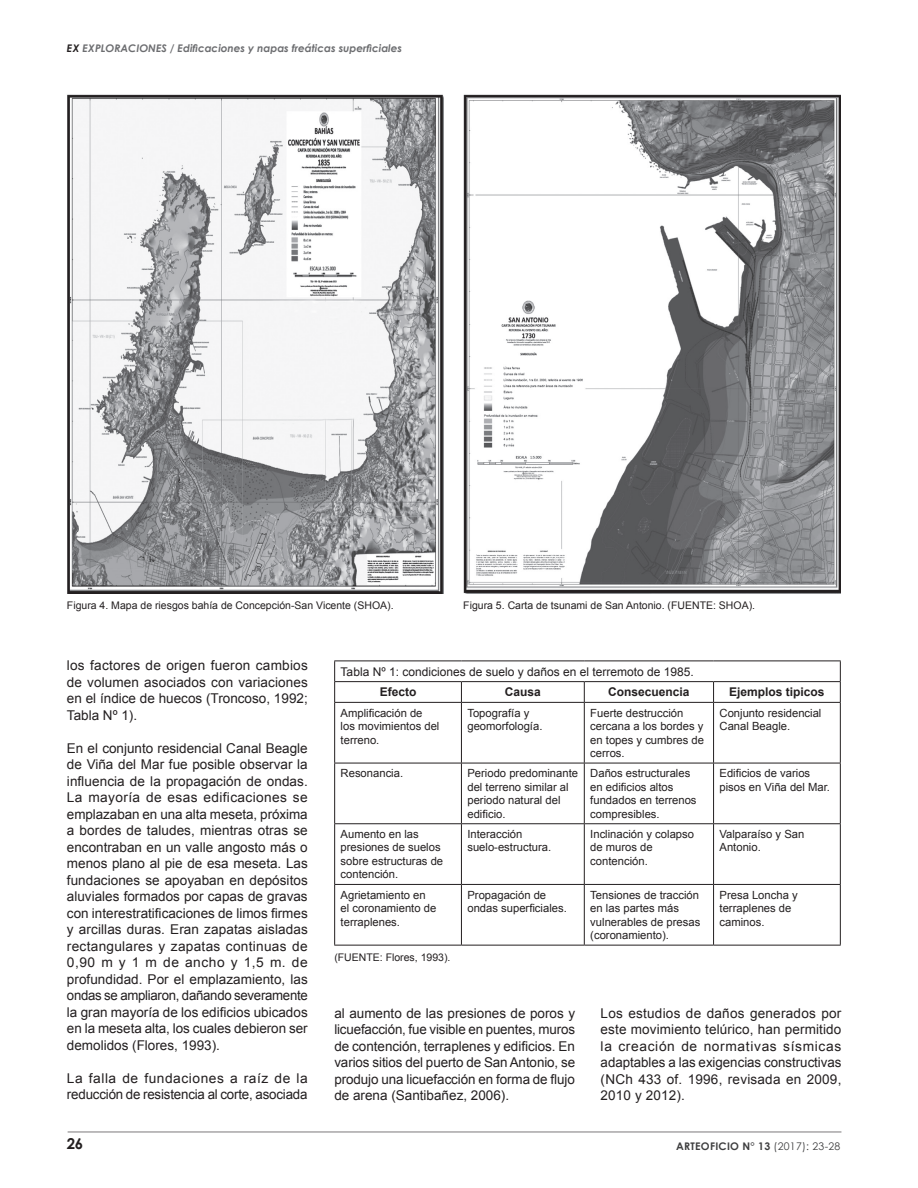
<style>
.page{position:relative;width:918px;height:1188px;background:#fff}
.page>*{position:absolute;margin:0;border:0;box-sizing:border-box;transform-origin:0 0}
.t1{font:700 15px "Century Gothic";color:#231f20}
.contenidos{font:13.5px/16.5px "Arial";color:#231f20;text-align:justify}
.contenidos-2{font:12px "Arial";color:#231f20}
.contenidos-3{font:700 12px "Arial";color:#231f20}
.contenidos-4{font:11.25px/13.5px "Arial";color:#231f20}
.pie_de_foto{font:10.5px "Arial";color:#231f20}
.autor{font:italic 700 10.5px "Century Gothic";color:#6c6d70}
.t2{font:700 10.5px "Century Gothic";letter-spacing:.025em;color:#3e3e3f}
.s1{color:#231f20}
.s2{font-weight:400}
</style>
<div class="page">
<hr style="left:68px;top:1132px;width:773px;height:1px;background:#231f20">
<img style="left:67px;top:94px;width:377px;height:500px">
<img style="left:463px;top:94px;width:378px;height:500px">
<hr style="left:334px;top:661px;width:127px;height:1px;background:#231f20">
<hr style="left:461px;top:661px;width:123px;height:1px;background:#231f20">
<hr style="left:584px;top:661px;width:130px;height:1px;background:#231f20">
<hr style="left:714px;top:661px;width:127px;height:1px;background:#231f20">
<hr style="left:334px;top:681px;width:127px;height:1px;background:#231f20">
<svg style="left:334px;top:661px;width:1px;height:41px"></svg>
<hr style="left:461px;top:681px;width:123px;height:1px;background:#231f20">
<svg style="left:461px;top:682px;width:1px;height:20px"></svg>
<hr style="left:584px;top:681px;width:130px;height:1px;background:#231f20">
<svg style="left:584px;top:682px;width:1px;height:20px"></svg>
<hr style="left:714px;top:681px;width:127px;height:1px;background:#231f20">
<svg style="left:713px;top:682px;width:1px;height:20px"></svg>
<svg style="left:840px;top:661px;width:1px;height:41px"></svg>
<hr style="left:334px;top:702px;width:127px;height:1px;background:#231f20">
<hr style="left:334px;top:703px;width:1px;height:60px;background:#231f20">
<hr style="left:461px;top:702px;width:123px;height:1px;background:#231f20">
<hr style="left:461px;top:703px;width:1px;height:60px;background:#231f20">
<hr style="left:584px;top:702px;width:130px;height:1px;background:#231f20">
<hr style="left:584px;top:703px;width:1px;height:60px;background:#231f20">
<hr style="left:714px;top:702px;width:127px;height:1px;background:#231f20">
<hr style="left:713px;top:703px;width:1px;height:60px;background:#231f20">
<hr style="left:840px;top:703px;width:1px;height:60px;background:#231f20">
<hr style="left:334px;top:763px;width:127px;height:1px;background:#231f20">
<hr style="left:334px;top:763px;width:1px;height:60px;background:#231f20">
<hr style="left:461px;top:763px;width:123px;height:1px;background:#231f20">
<hr style="left:461px;top:763px;width:1px;height:60px;background:#231f20">
<hr style="left:584px;top:763px;width:130px;height:1px;background:#231f20">
<hr style="left:584px;top:763px;width:1px;height:60px;background:#231f20">
<hr style="left:714px;top:763px;width:127px;height:1px;background:#231f20">
<hr style="left:713px;top:763px;width:1px;height:60px;background:#231f20">
<hr style="left:840px;top:763px;width:1px;height:60px;background:#231f20">
<hr style="left:334px;top:823px;width:127px;height:1px;background:#231f20">
<hr style="left:334px;top:824px;width:1px;height:60px;background:#231f20">
<hr style="left:461px;top:823px;width:123px;height:1px;background:#231f20">
<hr style="left:461px;top:824px;width:1px;height:60px;background:#231f20">
<hr style="left:584px;top:823px;width:130px;height:1px;background:#231f20">
<hr style="left:584px;top:824px;width:1px;height:60px;background:#231f20">
<hr style="left:714px;top:823px;width:127px;height:1px;background:#231f20">
<hr style="left:713px;top:824px;width:1px;height:60px;background:#231f20">
<hr style="left:840px;top:824px;width:1px;height:60px;background:#231f20">
<hr style="left:334px;top:884px;width:127px;height:1px;background:#231f20">
<hr style="left:334px;top:885px;width:1px;height:60px;background:#231f20">
<hr style="left:461px;top:884px;width:123px;height:1px;background:#231f20">
<hr style="left:461px;top:885px;width:1px;height:60px;background:#231f20">
<hr style="left:584px;top:884px;width:130px;height:1px;background:#231f20">
<hr style="left:584px;top:885px;width:1px;height:60px;background:#231f20">
<hr style="left:714px;top:884px;width:127px;height:1px;background:#231f20">
<hr style="left:713px;top:885px;width:1px;height:60px;background:#231f20">
<hr style="left:840px;top:885px;width:1px;height:60px;background:#231f20">
<hr style="left:334px;top:945px;width:127px;height:1px;background:#231f20">
<hr style="left:461px;top:945px;width:123px;height:1px;background:#231f20">
<hr style="left:584px;top:945px;width:130px;height:1px;background:#231f20">
<hr style="left:714px;top:945px;width:127px;height:1px;background:#231f20">
<p class="autor" style="left:67px;top:41px;width:337px"><span class="s1">EX</span> EXPLORACIONES / Edificaciones y napas freáticas superficiales</p>
<p class="pie_de_foto" style="left:67px;top:599px;width:328px">Figura 4. Mapa de riesgos bahía de Concepción-San Vicente (SHOA).</p>
<p class="pie_de_foto" style="left:463px;top:599px;width:293px">Figura 5. Carta de tsunami de San Antonio. (FUENTE: SHOA).</p>
<p class="contenidos" style="left:67px;top:658px;width:242px">los factores de origen fueron cambios de volumen asociados con variaciones en el índice de huecos (Troncoso, 1992; Tabla Nº 1).</p>
<p class="contenidos" style="left:67px;top:740px;width:242px">En el conjunto residencial Canal Beagle de Viña del Mar fue posible observar la influencia de la propagación de ondas.<br>La mayoría de esas edificaciones se emplazaban en una alta meseta, próxima a bordes de taludes, mientras otras se encontraban en un valle angosto más o menos plano al pie de esa meseta. Las fundaciones se apoyaban en depósitos aluviales formados por capas de gravas con interestratificaciones de limos firmes y arcillas duras. Eran zapatas aisladas rectangulares y zapatas continuas de 0,90 m y 1 m de ancho y 1,5 m. de profundidad. Por el emplazamiento, las ondas se ampliaron, dañando severamente la gran mayoría de los edificios ubicados en la meseta alta, los cuales debieron ser demolidos (Flores, 1993).</p>
<p class="contenidos" style="left:67px;top:1070px;width:242px">La falla de fundaciones a raíz de la reducción de resistencia al corte, asociada</p>
<p class="t1" style="left:67px;top:1135px;width:18px">26</p>
<p class="contenidos-2" style="left:341px;top:664px;width:355px">Tabla Nº 1: condiciones de suelo y daños en el terremoto de 1985.</p>
<p class="contenidos-3" style="left:380px;top:684px;width:38px">Efecto</p>
<p class="contenidos-3" style="left:505px;top:684px;width:38px">Causa</p>
<p class="contenidos-3" style="left:608px;top:684px;width:83px">Consecuencia</p>
<p class="contenidos-3" style="left:729px;top:684px;width:97px">Ejemplos tipicos</p>
<p class="contenidos-4" style="left:341px;top:706px;width:100px">Amplificación de los movimientos del terreno.</p>
<p class="contenidos-4" style="left:467px;top:706px;width:77px">Topografía y geomorfología.</p>
<p class="contenidos-4" style="left:590px;top:706px;width:115px">Fuerte destrucción cercana a los bordes y en topes y cumbres de cerros.</p>
<p class="contenidos-4" style="left:720px;top:706px;width:103px">Conjunto residencial<br>Canal Beagle.</p>
<p class="contenidos-4" style="left:341px;top:767px;width:64px">Resonancia.</p>
<p class="contenidos-4" style="left:467px;top:767px;width:112px">Periodo predominante del terreno similar al periodo natural del edificio.</p>
<p class="contenidos-4" style="left:590px;top:767px;width:108px">Daños estructurales en edificios altos fundados en terrenos compresibles.</p>
<p class="contenidos-4" style="left:720px;top:767px;width:112px">Edificios de varios pisos en Viña del Mar.</p>
<p class="contenidos-4" style="left:341px;top:827px;width:104px">Aumento en las presiones de suelos sobre estructuras de contención.</p>
<p class="contenidos-4" style="left:467px;top:827px;width:57px">Interacción</p>
<p class="contenidos-4" style="left:590px;top:827px;width:105px">Inclinación y colapso de muros de contención.</p>
<p class="contenidos-4" style="left:720px;top:827px;width:86px">Valparaíso y San<br>Antonio.</p>
<p class="contenidos-4" style="left:467px;top:841px;width:85px">suelo-estructura.</p>
<p class="contenidos-4" style="left:341px;top:888px;width:97px">Agrietamiento en el coronamiento de terraplenes.</p>
<p class="contenidos-4" style="left:467px;top:888px;width:101px">Propagación de ondas superficiales.</p>
<p class="contenidos-4" style="left:590px;top:888px;width:112px">Tensiones de tracción en las partes más vulnerables de presas (coronamiento).</p>
<p class="contenidos-4" style="left:720px;top:888px;width:80px">Presa Loncha y terraplenes de caminos.</p>
<p class="pie_de_foto" style="left:334px;top:951px;width:118px">(FUENTE: Flores, 1993).</p>
<p class="contenidos" style="left:334px;top:1005px;width:242px">al aumento de las presiones de poros y licuefacción, fue visible en puentes, muros de contención, terraplenes y edificios. En varios sitios del puerto de San Antonio, se produjo una licuefacción en forma de flujo de arena (Santibañez, 2006).</p>
<p class="contenidos" style="left:601px;top:1005px;width:242px">Los estudios de daños generados por este movimiento telúrico, han permitido la creación de normativas sísmicas adaptables a las exigencias constructivas (NCh 433 of. 1996, revisada en 2009, 2010 y 2012).</p>
<p class="t2" style="left:676px;top:1139px;width:166px">ARTEOFICIO N° 13 <span class="s2">(2017): 23-28</span></p>
</div>
